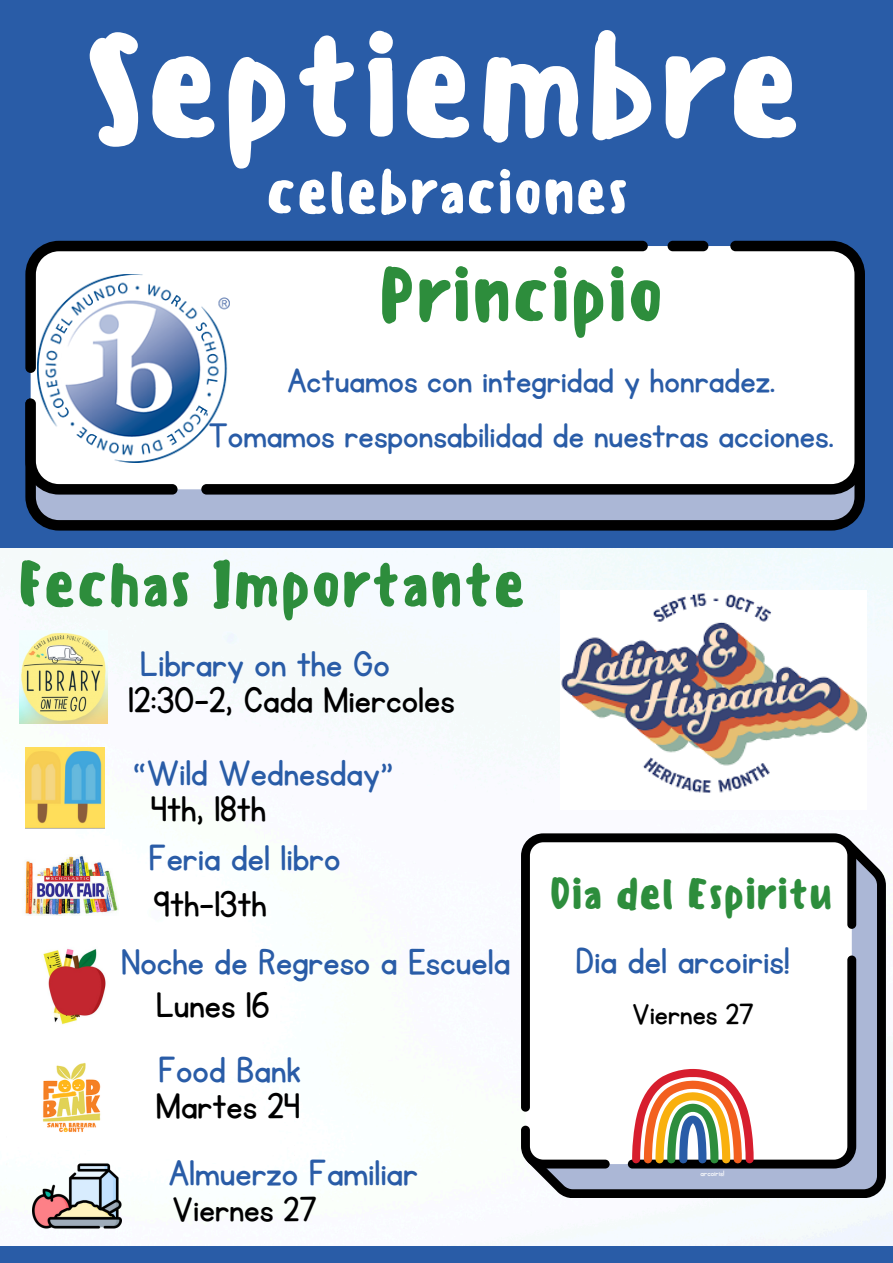
<style>
.page{position:relative;width:893px;height:1263px;background:#295ca7}
.page>*{position:absolute;margin:0;border:0;box-sizing:border-box;transform-origin:0 0}
.t1{font:500 142.5px "Sensei";color:#fff}
.t2{font:500 74.1px "Sensei";color:#2d8d3c}
.t3{font:500 61.72px "Sensei";color:#2d8d3c}
.t4{font:500 60px "Sensei";color:#fff}
.t5{font:500 42.45px "Sensei";color:#2d8d3c}
.t6{font:42.22px "KG Primary Penmanship";color:#295ca7}
.t7{font:41.78px "KG Primary Penmanship";color:#295ca7}
.t8{font:41.78px "KG Primary Penmanship";color:#000}
.t9{font:40.28px "KG Primary Penmanship";color:#000}
.t10{font:39.6px/55.1px "KG Primary Penmanship";color:#295ca7;text-align:center}
.t11{font:33.9px "KG Primary Penmanship";color:#000}
.t12{font:9px "KG Primary Penmanship";color:#fff}
</style>
<div class="page">
<svg style="left:25px;top:489px;width:840px;height:41px;background:#767f96"></svg>
<svg style="left:25px;top:241px;width:176px;height:132px;background:#8b8d91"></svg>
<svg style="left:25px;top:398px;width:152px;height:97px;background:#8c8d8e"></svg>
<svg style="left:201px;top:241px;width:664px;height:254px;background:#e6e6e7"></svg>
<img style="left:38px;top:274px;width:191px;height:188px">
<div style="left:0;top:548px;width:893px;height:697px;background:#fafaff"></div>
<img style="left:560px;top:590px;width:306px;height:219px">
<svg style="left:526px;top:839px;width:359px;height:359px;background:#7d8598"></svg>
<div style="left:525px;top:1112px;width:103px;height:52px;background:#fff"></div>
<svg style="left:521px;top:1126px;width:88px;height:42px;background:#bbb"></svg>
<svg style="left:628px;top:1112px;width:228px;height:56px;background:#b6b6b6"></svg>
<svg style="left:521px;top:833px;width:335px;height:279px;background:#e9e9e9"></svg>
<svg style="left:632px;top:1069px;width:121px;height:94px;background:#d09e82"></svg>
<img style="left:33px;top:1152px;width:88px;height:89px">
<img style="left:25px;top:747px;width:80px;height:81px">
<img style="left:19px;top:630px;width:88px;height:94px">
<img style="left:25px;top:1052px;width:94px;height:94px">
<img style="left:25px;top:937px;width:98px;height:98px">
<img style="left:19px;top:854px;width:99px;height:61px">
<h2 class="t1" style="left:83px;top:1px;width:722px">Septiembre</h2>
<p class="t4" style="left:266px;top:156px;width:365px">celebraciones</p>
<h1 class="t2" style="left:378px;top:251px;width:287px">Principio</h1>
<h4 class="t10" style="left:208px;top:354px;width:626px">Actuamos con integridad y honradez.<br>Tomamos responsabilidad de nuestras acciones.</h4>
<h4 class="t3" style="left:18px;top:548px;width:510px">Fechas Importante</h4>
<p class="t7" style="left:140px;top:643px;width:251px">Library on the Go</p>
<p class="t8" style="left:128px;top:680px;width:328px">12:30-2, Cada Miercoles</p>
<h4 class="t7" style="left:133px;top:753px;width:262px">“Wild Wednesday”</h4>
<h4 class="t8" style="left:151px;top:789px;width:117px">4th, 18th</h4>
<p class="t7" style="left:148px;top:838px;width:194px">Feria del libro</p>
<h4 class="t8" style="left:154px;top:883px;width:115px">9th-13th</h4>
<p class="t7" style="left:121px;top:941px;width:391px">Noche de Regreso a Escuela</p>
<h4 class="t8" style="left:156px;top:984px;width:115px">Lunes 16</h4>
<h4 class="t7" style="left:158px;top:1049px;width:145px">Food Bank</h4>
<h4 class="t8" style="left:156px;top:1086px;width:146px">Martes 24</h4>
<h5 class="t7" style="left:168px;top:1152px;width:251px">Almuerzo Familiar</h5>
<p class="t9" style="left:172px;top:1190px;width:146px">Viernes 27</p>
<p class="t5" style="left:549px;top:869px;width:285px">Dia del Espiritu</p>
<p class="t6" style="left:575px;top:941px;width:216px">Dia del arcoiris!</p>
<h3 class="t11" style="left:632px;top:998px;width:123px">Viernes 27</h3>
<h4 class="t12" style="left:700px;top:1169px;width:25px">arcoiris!</h4>
</div>
